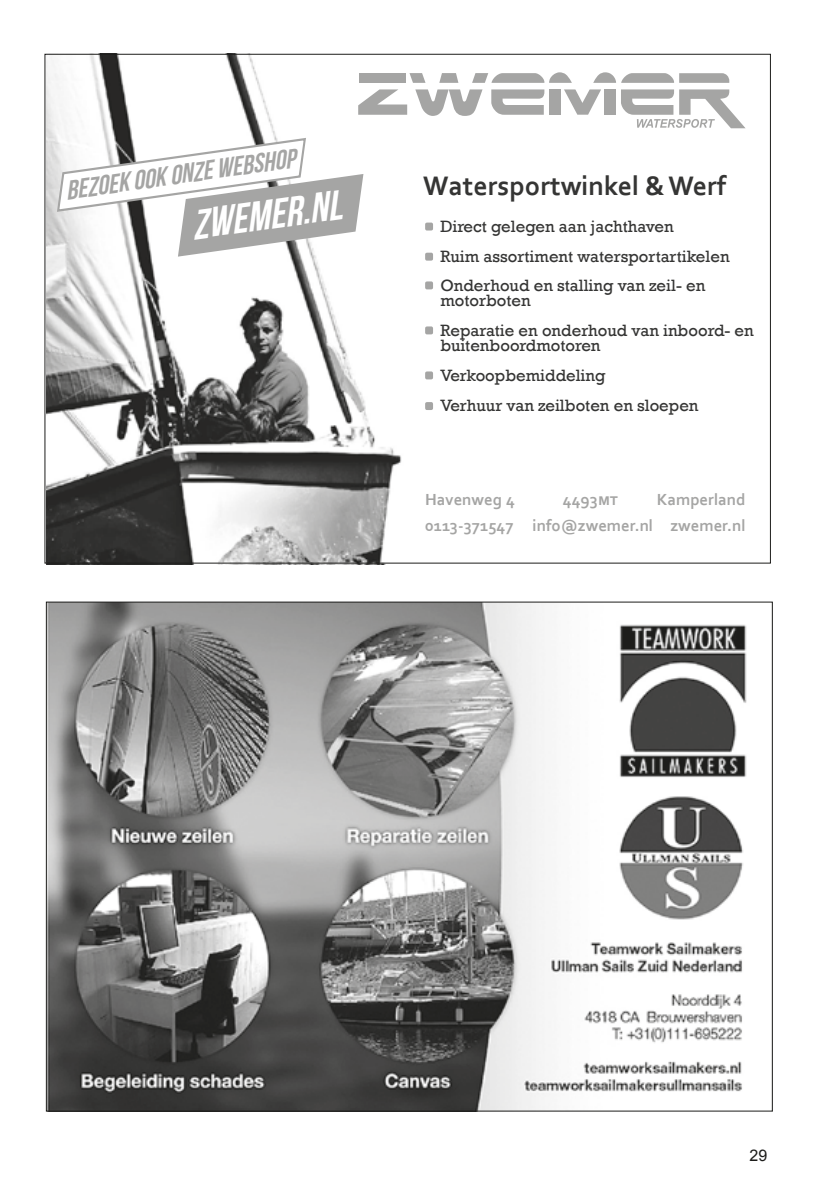
<style>
.page{position:relative;width:840px;height:1191px;background:#fff}
.page>*{position:absolute;margin:0;border:0;box-sizing:border-box;transform-origin:0 0}
.t1{font:italic 41.6px "Bebas Neue";color:#fff}
.t2{font:700 28px "Corbel";color:#353534}
.t3{font:italic 27px "Bebas Neue";color:#a5a5a4}
.t4{font:16.8px/30px "Rockwell";color:#353534}
.t5{font:700 16.8px/26.2px "Corbel";color:#a5a5a4;text-align:right}
.t6{font:16px "Arial";color:#1d1d1b}
</style>
<div class="page">
<img style="left:48px;top:603px;width:699px;height:506px">
<img style="left:46px;top:56px;width:357px;height:508px">
<svg style="left:56px;top:137px;width:307px;height:120px"></svg>
<div style="left:425px;top:223px;width:8px;height:7px;background:#a5a5a4;border-radius:2px"></div>
<div style="left:425px;top:253px;width:8px;height:8px;background:#a5a5a4;border-radius:2px"></div>
<div style="left:425px;top:281px;width:8px;height:8px;background:#a5a5a4;border-radius:2px"></div>
<div style="left:425px;top:326px;width:8px;height:8px;background:#a5a5a4;border-radius:2px"></div>
<div style="left:425px;top:371px;width:8px;height:8px;background:#a5a5a4;border-radius:2px"></div>
<div style="left:425px;top:402px;width:8px;height:8px;background:#a5a5a4;border-radius:2px"></div>
<div style="left:359px;top:73px;width:46px;height:10px;background:#a5a5a4"></div>
<svg style="left:358px;top:89px;width:49px;height:26px"></svg>
<svg style="left:439px;top:73px;width:19px;height:10px"></svg>
<svg style="left:415px;top:89px;width:67px;height:27px"></svg>
<svg style="left:409px;top:73px;width:16px;height:10px"></svg>
<svg style="left:491px;top:89px;width:53px;height:26px"></svg>
<div style="left:548px;top:89px;width:12px;height:26px;background:#a5a5a4"></div>
<svg style="left:472px;top:72px;width:99px;height:11px"></svg>
<svg style="left:564px;top:89px;width:36px;height:26px"></svg>
<div style="left:604px;top:89px;width:11px;height:26px;background:#a5a5a4"></div>
<svg style="left:593px;top:72px;width:136px;height:11px"></svg>
<svg style="left:621px;top:89px;width:124px;height:39px"></svg>
<h3 class="t3" style="left:63px;top:175px;width:233px;rotate:-8deg">Bezoek ook onze webshop</h3>
<h1 class="t1" style="left:188px;top:203px;width:152px;rotate:-8deg">zwemer.nl</h1>
<h2 class="t2" style="left:423px;top:168px;width:304px">Watersportwinkel &amp; Werf</h2>
<p class="t4" style="left:440px;top:211px;width:290px">Direct gelegen aan jachthaven<br>Ruim assortiment watersportartikelen<br>Onderhoud en stalling van zeil- en</p>
<p class="t4" style="left:440px;top:286px;width:315px">motorboten<br>Reparatie en onderhoud van inboord- en</p>
<p class="t4" style="left:440px;top:331px;width:259px">buitenboordmotoren<br>Verkoopbemiddeling<br>Verhuur van zeilboten en sloepen</p>
<p class="t5" style="left:425px;top:485px;width:322px">Kamperland<br>0113-371547 info@zwemer.nl zwemer.nl</p>
<p class="t5" style="left:425px;top:485px;width:91px">Havenweg 4</p>
<p class="t5" style="left:562px;top:485px;width:56px">4493mt</p>
<p class="t6" style="left:749px;top:1144px;width:19px">29</p>
</div>
